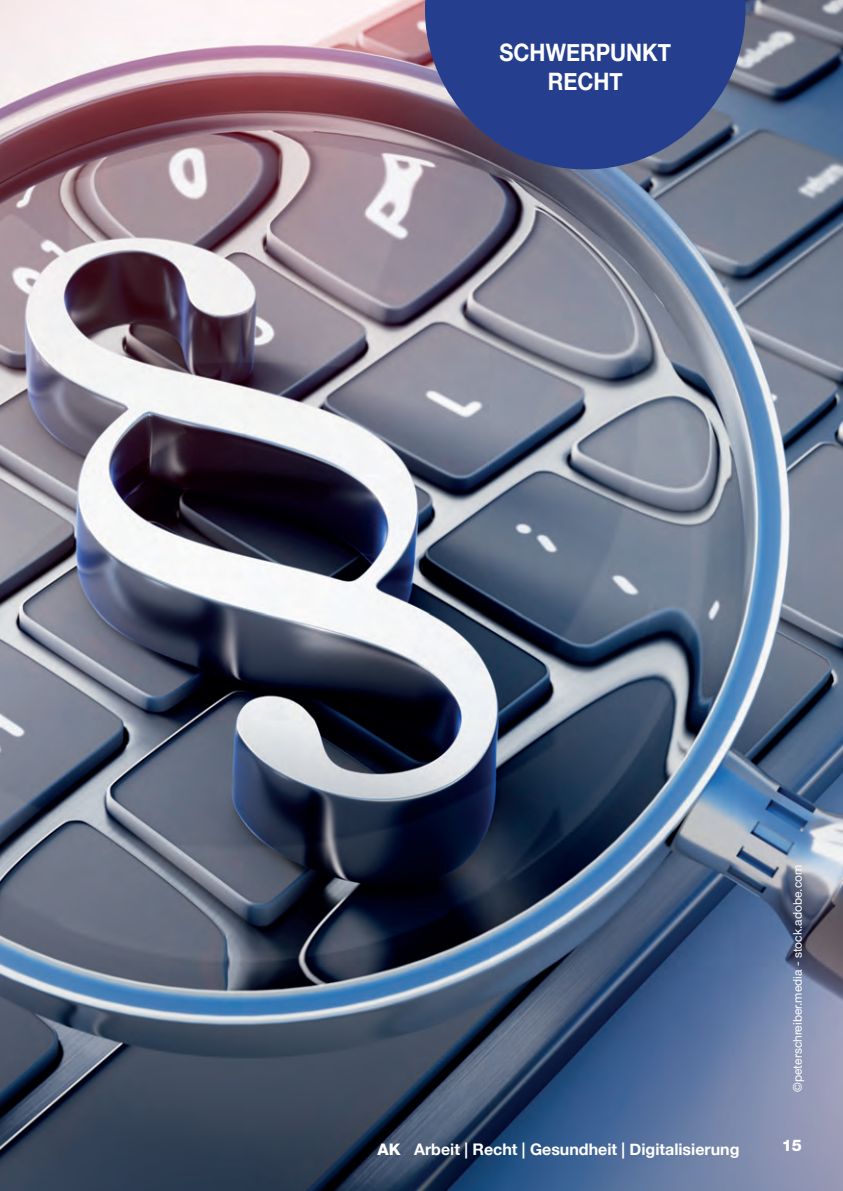
<style>
.page{position:relative;width:843px;height:1191px;background:#fff}
.page>*{position:absolute;margin:0;border:0;box-sizing:border-box;transform-origin:0 0}
.Grundschrift{font:700 24px "Helvetica Neue";color:#fff;scale:.9 1}
.t1{font:700 16px "Helvetica Neue";color:#fff}
.t2{font:800 16px "Helvetica Neue LT Std";color:#fff}
.Grundschrift_Box{font:12px "Helvetica Neue LT Std";color:#fff}
.s1{font-family:"Helvetica Neue LT Std";font-weight:800}
</style>
<div class="page">
<img style="left:0;top:0;width:843px;height:1190px">
<svg style="left:425px;top:0;width:320px;height:169px;background:#324689"></svg>
<p class="Grundschrift" style="left:499px;top:34px;width:192px">SCHWERPUNKT</p>
<p class="Grundschrift" style="left:548px;top:62px;width:85px">RECHT</p>
<p class="Grundschrift_Box" style="left:790px;top:1091px;width:229px;rotate:-90deg">©peterschreiber.media - stock.adobe.com</p>
<p class="t1" style="left:377px;top:1136px;width:363px"><span class="s1">AK</span> Arbeit | Recht | Gesundheit | Digitalisierung</p>
<p class="t2" style="left:781px;top:1135px;width:22px">15</p>
</div>
